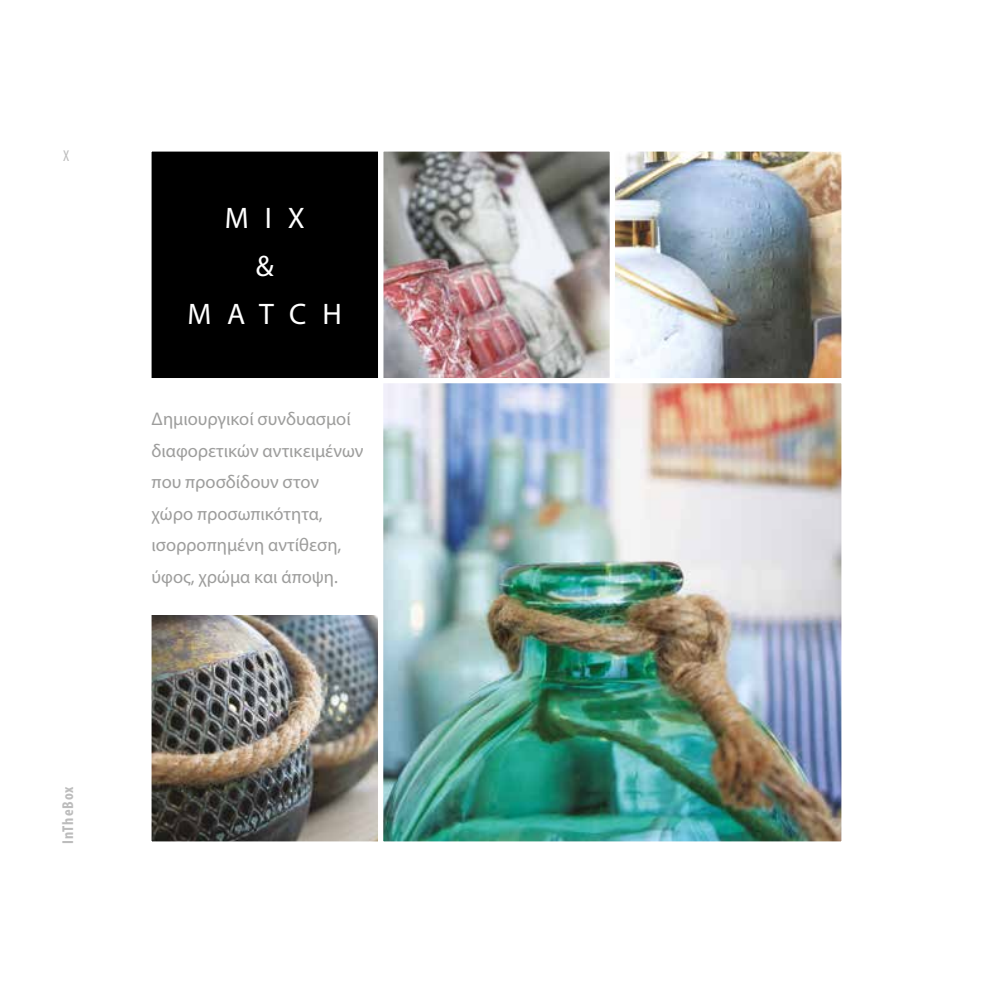
<style>
.page{position:relative;width:993px;height:993px;background:#fff}
.page>*{position:absolute;margin:0;border:0;box-sizing:border-box;transform-origin:0 0}
.t1{font:29.75px/47.6px "Myriad Pro";letter-spacing:.535em;color:#fff;text-align:center}
.t2{font:18.38px/31.5px "Myriad Pro";color:#9d9d9c}
.t3{font:700 condensed 15.75px "Myriad Pro";letter-spacing:.06em;color:#bcbcbc}
.t4{font:condensed 15.75px "Myriad Pro";color:#bcbcbc}
</style>
<div class="page">
<img style="left:384px;top:152px;width:456px;height:688px">
<div style="left:609px;top:146px;width:237px;height:237px;border:5px solid #fff"></div>
<img style="left:152px;top:615px;width:225px;height:225px">
<div style="left:146px;top:609px;width:237px;height:237px;border:5px solid #fff"></div>
<div style="left:378px;top:146px;width:236px;height:237px;border:5px solid #fff"></div>
<div style="left:378px;top:378px;width:468px;height:468px;border:5px solid #fff"></div>
<div style="left:149px;top:149px;width:231px;height:231px;background:#000"></div>
<div style="left:146px;top:146px;width:237px;height:237px;border:5px solid #fff"></div>
<p class="t4" style="left:63px;top:146px;width:8px">X</p>
<h1 class="t1" style="left:187px;top:194px;width:156px">MIX<br>&amp;<br>MATCH</h1>
<p class="t2" style="left:151px;top:402px;width:213px">Δημιουργικοί συνδυασμοί διαφορετικών αντικειμένων που προσδίδουν στον χώρο προσωπικότητα, ισορροπημένη αντίθεση, ύφος, χρώμα και άποψη.</p>
<p class="t3" style="left:58px;top:843px;width:59px;rotate:-90deg">InTheBox</p>
</div>
